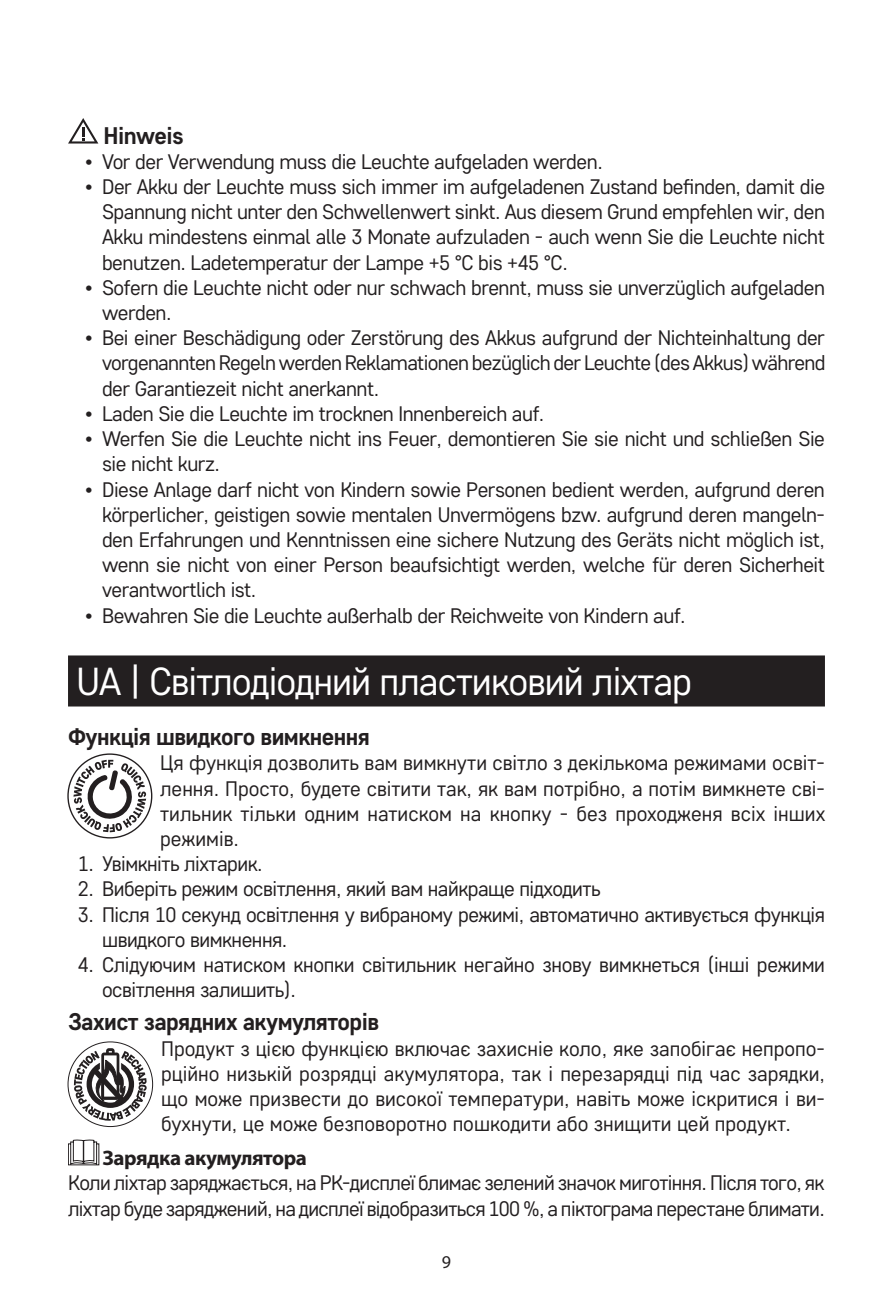
<style>
.page{position:relative;width:893px;height:1302px;background:#fff}
.page>*{position:absolute;margin:0;border:0;box-sizing:border-box;transform-origin:0 0}
.t1{font:39px "Core Sans D35";letter-spacing:-.02em;color:#fff}
.t2{font:700 24px "Core Sans D55";letter-spacing:-.02em;color:#231f20}
.t3{font:21px/25.2px "Core Sans D35";letter-spacing:-.02em;color:#231f20;text-align:justify}
.t4{font:700 21px "Myriad Pro";letter-spacing:-.02em;color:#231f20}
.t5{font:18px "Myriad Pro";color:#231f20}
</style>
<div class="page">
<div style="left:68px;top:655px;width:757px;height:51px;background:#231f20"></div>
<svg style="left:68px;top:118px;width:30px;height:25px"></svg>
<svg style="left:68px;top:754px;width:84px;height:83px"></svg>
<svg style="left:73px;top:759px;width:73px;height:73px"></svg>
<svg style="left:68px;top:1041px;width:85px;height:85px"></svg>
<svg style="left:74px;top:1047px;width:73px;height:73px"></svg>
<svg style="left:68px;top:1139px;width:31px;height:25px"></svg>
<p class="t2" style="left:104px;top:119px;width:82px">Hinweis</p>
<p class="t3" style="left:85px;top:148px;width:519px">• Vor der Verwendung muss die Leuchte aufgeladen werden.</p>
<p class="t3" style="left:102px;top:173px;width:724px;text-indent:-17px">• Der Akku der Leuchte muss sich immer im aufgeladenen Zustand befinden, damit die Spannung nicht unter den Schwellenwert sinkt. Aus diesem Grund empfehlen wir, den Akku mindestens einmal alle 3 Monate aufzuladen - auch wenn Sie die Leuchte nicht benutzen. Ladetemperatur der Lampe +5 °C bis +45 °C.</p>
<p class="t3" style="left:102px;top:274px;width:724px;text-indent:-17px">• Sofern die Leuchte nicht oder nur schwach brennt, muss sie unverzüglich aufgeladen werden.</p>
<p class="t3" style="left:102px;top:324px;width:725px;text-indent:-17px">• Bei einer Beschädigung oder Zerstörung des Akkus aufgrund der Nichteinhaltung der vorgenannten Regeln werden Reklamationen bezüglich der Leuchte (des Akkus) während der Garantiezeit nicht anerkannt.</p>
<p class="t3" style="left:85px;top:400px;width:461px">• Laden Sie die Leuchte im trocknen Innenbereich auf.</p>
<p class="t3" style="left:102px;top:425px;width:724px;text-indent:-17px">• Werfen Sie die Leuchte nicht ins Feuer, demontieren Sie sie nicht und schließen Sie sie nicht kurz.</p>
<p class="t3" style="left:102px;top:476px;width:724px;text-indent:-17px">• Diese Anlage darf nicht von Kindern sowie Personen bedient werden, aufgrund deren körperlicher, geistigen sowie mentalen Unvermögens bzw. aufgrund deren mangeln&shy;den Erfahrungen und Kenntnissen eine sichere Nutzung des Geräts nicht möglich ist, wenn sie nicht von einer Person beaufsichtigt werden, welche für deren Sicherheit verantwortlich ist.</p>
<p class="t3" style="left:85px;top:602px;width:602px">• Bewahren Sie die Leuchte außerhalb der Reichweite von Kindern auf.</p>
<h1 class="t1" style="left:77px;top:656px;width:617px">UA | Світлодіодний пластиковий ліхтар</h1>
<p class="t2" style="left:68px;top:721px;width:303px">Функція швидкого вимкнення</p>
<p class="t3" style="left:160px;top:749px;width:667px">Ця функція дозволить вам вимкнути світло з декількома режимами освіт&shy;лення. Просто, будете світити так, як вам потрібно, а потім вимкнете сві&shy;тильник тільки одним натиском на кнопку - без проходженя всіх інших режимів.</p>
<p class="t3" style="left:78px;top:850px;width:186px">1. Увімкніть ліхтарик.</p>
<p class="t3" style="left:78px;top:875px;width:524px">2. Виберіть режим освітлення, який вам найкраще підходить</p>
<p class="t3" style="left:102px;top:900px;width:724px;text-indent:-24px">3. Після 10 секунд освітлення у вибраному режимі, автоматично активується функція швидкого вимкнення.</p>
<p class="t3" style="left:102px;top:951px;width:724px;text-indent:-24px">4. Слідуючим натиском кнопки світильник негайно знову вимкнеться (інші режими освітлення залишить).</p>
<p class="t2" style="left:68px;top:1006px;width:312px">Захист зарядних акумуляторів</p>
<p class="t3" style="left:161px;top:1034px;width:665px">Продукт з цією функцією включає захисніе коло, яке запобігає непропо&shy;рційно низькій розрядці акумулятора, так і перезарядці під час зарядки, що може призвести до високої температури, навіть може іскритися і ви&shy;бухнути, це може безповоротно пошкодити або знищити цей продукт.</p>
<p class="t4" style="left:103px;top:1144px;width:206px">Зарядка акумулятора</p>
<p class="t3" style="left:68px;top:1169px;width:758px">Коли ліхтар заряджається, на РК-дисплеї блимає зелений значок миготіння. Після того, як ліхтар буде заряджений, на дисплеї відобразиться 100 %, а піктограма перестане блимати.</p>
<p class="t5" style="left:442px;top:1250px;width:11px">9</p>
</div>
